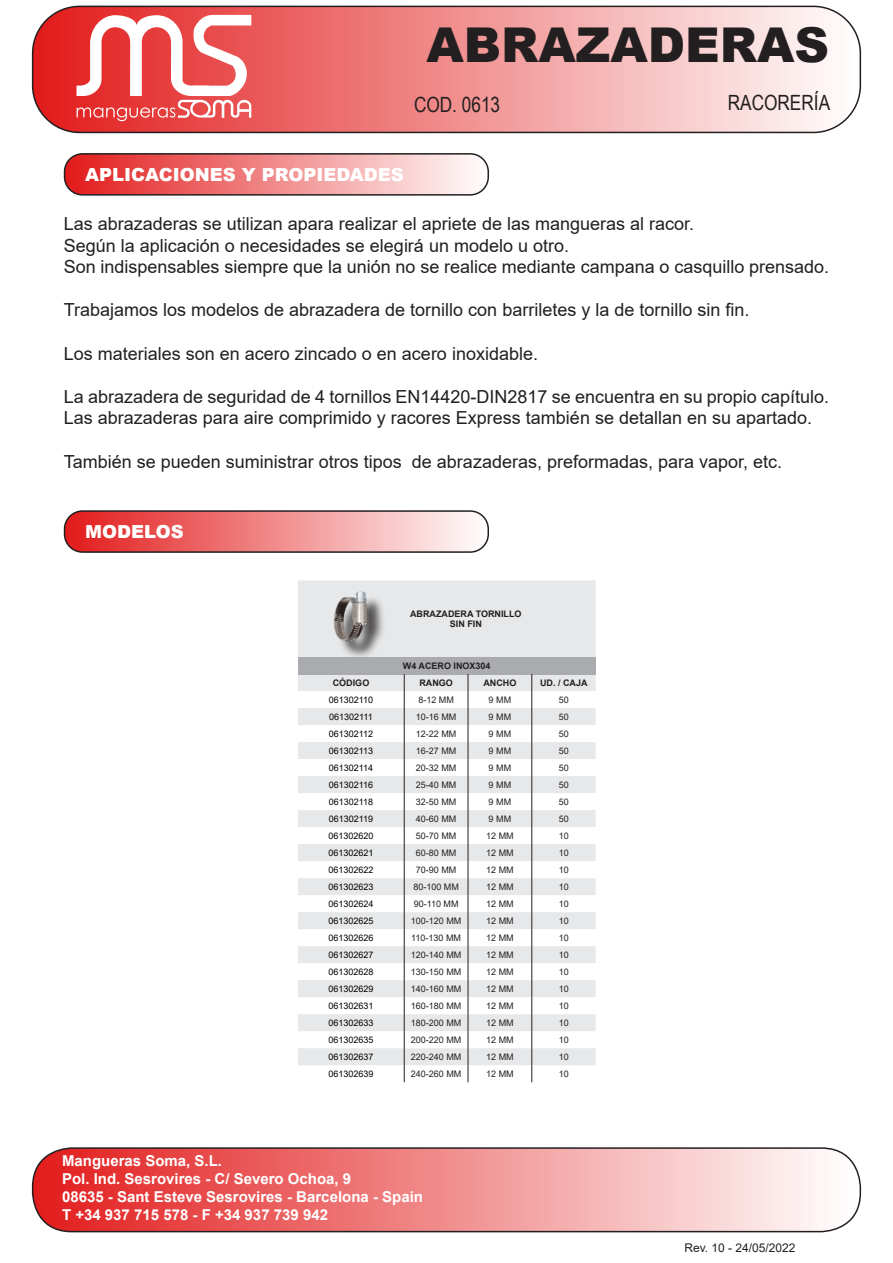
<style>
.page{position:relative;width:893px;height:1263px;background:#fff}
.page>*{position:absolute;margin:0;border:0;box-sizing:border-box;transform-origin:0 0}
.t1{font:900 48px "Arial";color:#231f20}
.t2{font:21px "Arial Narrow";color:#231f20}
.t3{font:18px "Arial";color:#231f20}
.t4{font:900 18px "Arial";color:#fff}
.t5{font:700 15px "Arial";color:#fff}
.t6{font:12px "Arial";color:#231f20}
.t7{font:9px "Arial";color:#231f20}
.Codigos_y_PVP_-_ROJO{font:9px "Arial";color:#000}
.t8{font:700 9px "Arial";color:#231f20}
</style>
<div class="page">
<svg style="left:65px;top:513px;width:423px;height:37px;background:#ef8c8c"></svg>
<div style="left:64px;top:510px;width:425px;height:43px;border:2px solid #231f20;border-radius:18px"></div>
<svg style="left:33px;top:1148px;width:827px;height:83px;background:#f08e8e"></svg>
<div style="left:32px;top:1147px;width:829px;height:85px;border:2px solid #231f20;border-radius:39px"></div>
<svg style="left:65px;top:154px;width:423px;height:39px;background:#ef8c8c"></svg>
<div style="left:64px;top:153px;width:425px;height:43px;border:2px solid #231f20;border-radius:18px"></div>
<svg style="left:33px;top:6px;width:827px;height:126px;background:#f29f9f"></svg>
<div style="left:32px;top:6px;width:829px;height:127px;border:2px solid #231f20;border-radius:47px"></div>
<svg style="left:77px;top:15px;width:174px;height:106px"></svg>
<svg style="left:298px;top:580px;width:298px;height:502px"></svg>
<img style="left:302px;top:580px;width:97px;height:77px">
<p class="t1" style="left:426px;top:10px;width:404px">ABRAZADERAS</p>
<p class="t2" style="left:414px;top:89px;width:88px">COD. 0613</p>
<p class="t2" style="left:728px;top:87px;width:104px">RACORERÍA</p>
<p class="t4" style="left:85px;top:161px;width:320px">APLICACIONES Y PROPIEDADES</p>
<p class="t3" style="left:64px;top:211px;width:632px">Las abrazaderas se utilizan apara realizar el apriete de las mangueras al racor.</p>
<p class="t3" style="left:64px;top:233px;width:507px">Según la aplicación o necesidades se elegirá un modelo u otro.</p>
<p class="t3" style="left:64px;top:254px;width:767px">Son indispensables siempre que la unión no se realice mediante campana o casquillo prensado.</p>
<p class="t3" style="left:64px;top:298px;width:687px">Trabajamos los modelos de abrazadera de tornillo con barriletes y la de tornillo sin fin.</p>
<p class="t3" style="left:64px;top:341px;width:476px">Los materiales son en acero zincado o en acero inoxidable.</p>
<p class="t3" style="left:64px;top:384px;width:767px">La abrazadera de seguridad de 4 tornillos EN14420-DIN2817 se encuentra en su propio capítulo.</p>
<p class="t3" style="left:64px;top:406px;width:750px">Las abrazaderas para aire comprimido y racores Express también se detallan en su apartado.</p>
<p class="t3" style="left:64px;top:449px;width:720px">También se pueden suministrar otros tipos de abrazaderas, preformadas, para vapor, etc.</p>
<p class="t4" style="left:85px;top:518px;width:100px">MODELOS</p>
<p class="t8" style="left:410px;top:607px;width:113px">ABRAZADERA TORNILLO</p>
<p class="t8" style="left:450px;top:618px;width:34px">SIN FIN</p>
<p class="t8" style="left:403px;top:659px;width:89px">W4 ACERO INOX304</p>
<p class="t8" style="left:333px;top:676px;width:38px">CÓDIGO</p>
<p class="t8" style="left:419px;top:676px;width:35px">RANGO</p>
<p class="t8" style="left:483px;top:676px;width:34px">ANCHO</p>
<p class="t8" style="left:540px;top:676px;width:49px">UD. / CAJA</p>
<p class="Codigos_y_PVP_-_ROJO" style="left:329px;top:693px;width:46px">061302110</p>
<p class="t7" style="left:418px;top:693px;width:37px">8-12 MM</p>
<p class="t7" style="left:489px;top:693px;width:24px">9 MM</p>
<p class="t7" style="left:559px;top:693px;width:12px">50</p>
<p class="Codigos_y_PVP_-_ROJO" style="left:329px;top:710px;width:45px">061302111</p>
<p class="t7" style="left:416px;top:710px;width:42px">10-16 MM</p>
<p class="t7" style="left:489px;top:710px;width:24px">9 MM</p>
<p class="t7" style="left:559px;top:710px;width:12px">50</p>
<p class="Codigos_y_PVP_-_ROJO" style="left:329px;top:727px;width:46px">061302112</p>
<p class="t7" style="left:416px;top:727px;width:42px">12-22 MM</p>
<p class="t7" style="left:489px;top:727px;width:24px">9 MM</p>
<p class="t7" style="left:559px;top:727px;width:12px">50</p>
<p class="Codigos_y_PVP_-_ROJO" style="left:329px;top:744px;width:46px">061302113</p>
<p class="t7" style="left:416px;top:744px;width:42px">16-27 MM</p>
<p class="t7" style="left:489px;top:744px;width:24px">9 MM</p>
<p class="t7" style="left:559px;top:744px;width:12px">50</p>
<p class="Codigos_y_PVP_-_ROJO" style="left:329px;top:761px;width:46px">061302114</p>
<p class="t7" style="left:416px;top:761px;width:42px">20-32 MM</p>
<p class="t7" style="left:489px;top:761px;width:24px">9 MM</p>
<p class="t7" style="left:559px;top:761px;width:12px">50</p>
<p class="Codigos_y_PVP_-_ROJO" style="left:329px;top:778px;width:46px">061302116</p>
<p class="t7" style="left:416px;top:778px;width:42px">25-40 MM</p>
<p class="t7" style="left:489px;top:778px;width:24px">9 MM</p>
<p class="t7" style="left:559px;top:778px;width:12px">50</p>
<p class="Codigos_y_PVP_-_ROJO" style="left:329px;top:795px;width:46px">061302118</p>
<p class="t7" style="left:416px;top:795px;width:42px">32-50 MM</p>
<p class="t7" style="left:489px;top:795px;width:24px">9 MM</p>
<p class="t7" style="left:559px;top:795px;width:12px">50</p>
<p class="Codigos_y_PVP_-_ROJO" style="left:329px;top:812px;width:46px">061302119</p>
<p class="t7" style="left:416px;top:812px;width:42px">40-60 MM</p>
<p class="t7" style="left:489px;top:812px;width:24px">9 MM</p>
<p class="t7" style="left:559px;top:812px;width:12px">50</p>
<p class="Codigos_y_PVP_-_ROJO" style="left:329px;top:829px;width:47px">061302620</p>
<p class="t7" style="left:416px;top:829px;width:42px">50-70 MM</p>
<p class="t7" style="left:486px;top:829px;width:29px">12 MM</p>
<p class="t7" style="left:559px;top:829px;width:12px">10</p>
<p class="Codigos_y_PVP_-_ROJO" style="left:329px;top:846px;width:47px">061302621</p>
<p class="t7" style="left:416px;top:846px;width:42px">60-80 MM</p>
<p class="t7" style="left:486px;top:846px;width:29px">12 MM</p>
<p class="t7" style="left:559px;top:846px;width:12px">10</p>
<p class="Codigos_y_PVP_-_ROJO" style="left:329px;top:863px;width:47px">061302622</p>
<p class="t7" style="left:416px;top:863px;width:42px">70-90 MM</p>
<p class="t7" style="left:486px;top:863px;width:29px">12 MM</p>
<p class="t7" style="left:559px;top:863px;width:12px">10</p>
<p class="Codigos_y_PVP_-_ROJO" style="left:329px;top:880px;width:47px">061302623</p>
<p class="t7" style="left:413px;top:880px;width:47px">80-100 MM</p>
<p class="t7" style="left:486px;top:880px;width:29px">12 MM</p>
<p class="t7" style="left:559px;top:880px;width:12px">10</p>
<p class="Codigos_y_PVP_-_ROJO" style="left:329px;top:897px;width:47px">061302624</p>
<p class="t7" style="left:414px;top:897px;width:46px">90-110 MM</p>
<p class="t7" style="left:486px;top:897px;width:29px">12 MM</p>
<p class="t7" style="left:559px;top:897px;width:12px">10</p>
<p class="Codigos_y_PVP_-_ROJO" style="left:329px;top:914px;width:47px">061302625</p>
<p class="t7" style="left:411px;top:914px;width:52px">100-120 MM</p>
<p class="t7" style="left:486px;top:914px;width:29px">12 MM</p>
<p class="t7" style="left:559px;top:914px;width:12px">10</p>
<p class="Codigos_y_PVP_-_ROJO" style="left:329px;top:931px;width:47px">061302626</p>
<p class="t7" style="left:411px;top:931px;width:51px">110-130 MM</p>
<p class="t7" style="left:486px;top:931px;width:29px">12 MM</p>
<p class="t7" style="left:559px;top:931px;width:12px">10</p>
<p class="Codigos_y_PVP_-_ROJO" style="left:329px;top:948px;width:47px">061302627</p>
<p class="t7" style="left:411px;top:948px;width:52px">120-140 MM</p>
<p class="t7" style="left:486px;top:948px;width:29px">12 MM</p>
<p class="t7" style="left:559px;top:948px;width:12px">10</p>
<p class="Codigos_y_PVP_-_ROJO" style="left:329px;top:965px;width:47px">061302628</p>
<p class="t7" style="left:411px;top:965px;width:52px">130-150 MM</p>
<p class="t7" style="left:486px;top:965px;width:29px">12 MM</p>
<p class="t7" style="left:559px;top:965px;width:12px">10</p>
<p class="Codigos_y_PVP_-_ROJO" style="left:329px;top:982px;width:47px">061302629</p>
<p class="t7" style="left:411px;top:982px;width:52px">140-160 MM</p>
<p class="t7" style="left:486px;top:982px;width:29px">12 MM</p>
<p class="t7" style="left:559px;top:982px;width:12px">10</p>
<p class="Codigos_y_PVP_-_ROJO" style="left:329px;top:1000px;width:47px">061302631</p>
<p class="t7" style="left:411px;top:1000px;width:52px">160-180 MM</p>
<p class="t7" style="left:486px;top:1000px;width:29px">12 MM</p>
<p class="t7" style="left:559px;top:1000px;width:12px">10</p>
<p class="Codigos_y_PVP_-_ROJO" style="left:329px;top:1017px;width:47px">061302633</p>
<p class="t7" style="left:411px;top:1017px;width:52px">180-200 MM</p>
<p class="t7" style="left:486px;top:1017px;width:29px">12 MM</p>
<p class="t7" style="left:559px;top:1017px;width:12px">10</p>
<p class="Codigos_y_PVP_-_ROJO" style="left:329px;top:1034px;width:47px">061302635</p>
<p class="t7" style="left:411px;top:1034px;width:52px">200-220 MM</p>
<p class="t7" style="left:486px;top:1034px;width:29px">12 MM</p>
<p class="t7" style="left:559px;top:1034px;width:12px">10</p>
<p class="Codigos_y_PVP_-_ROJO" style="left:329px;top:1051px;width:47px">061302637</p>
<p class="t7" style="left:411px;top:1051px;width:52px">220-240 MM</p>
<p class="t7" style="left:486px;top:1051px;width:29px">12 MM</p>
<p class="t7" style="left:559px;top:1051px;width:12px">10</p>
<p class="Codigos_y_PVP_-_ROJO" style="left:329px;top:1068px;width:47px">061302639</p>
<p class="t7" style="left:411px;top:1068px;width:52px">240-260 MM</p>
<p class="t7" style="left:486px;top:1068px;width:29px">12 MM</p>
<p class="t7" style="left:559px;top:1068px;width:12px">10</p>
<p class="t5" style="left:62px;top:1150px;width:162px">Mangueras Soma, S.L.</p>
<p class="t5" style="left:62px;top:1168px;width:291px">Pol. Ind. Sesrovires - C/ Severo Ochoa, 9</p>
<p class="t5" style="left:62px;top:1186px;width:362px">08635 - Sant Esteve Sesrovires - Barcelona - Spain</p>
<p class="t5" style="left:62px;top:1204px;width:268px">T +34 937 715 578 - F +34 937 739 942</p>
<p class="t6" style="left:684px;top:1239px;width:113px">Rev. 10 - 24/05/2022</p>
</div>
